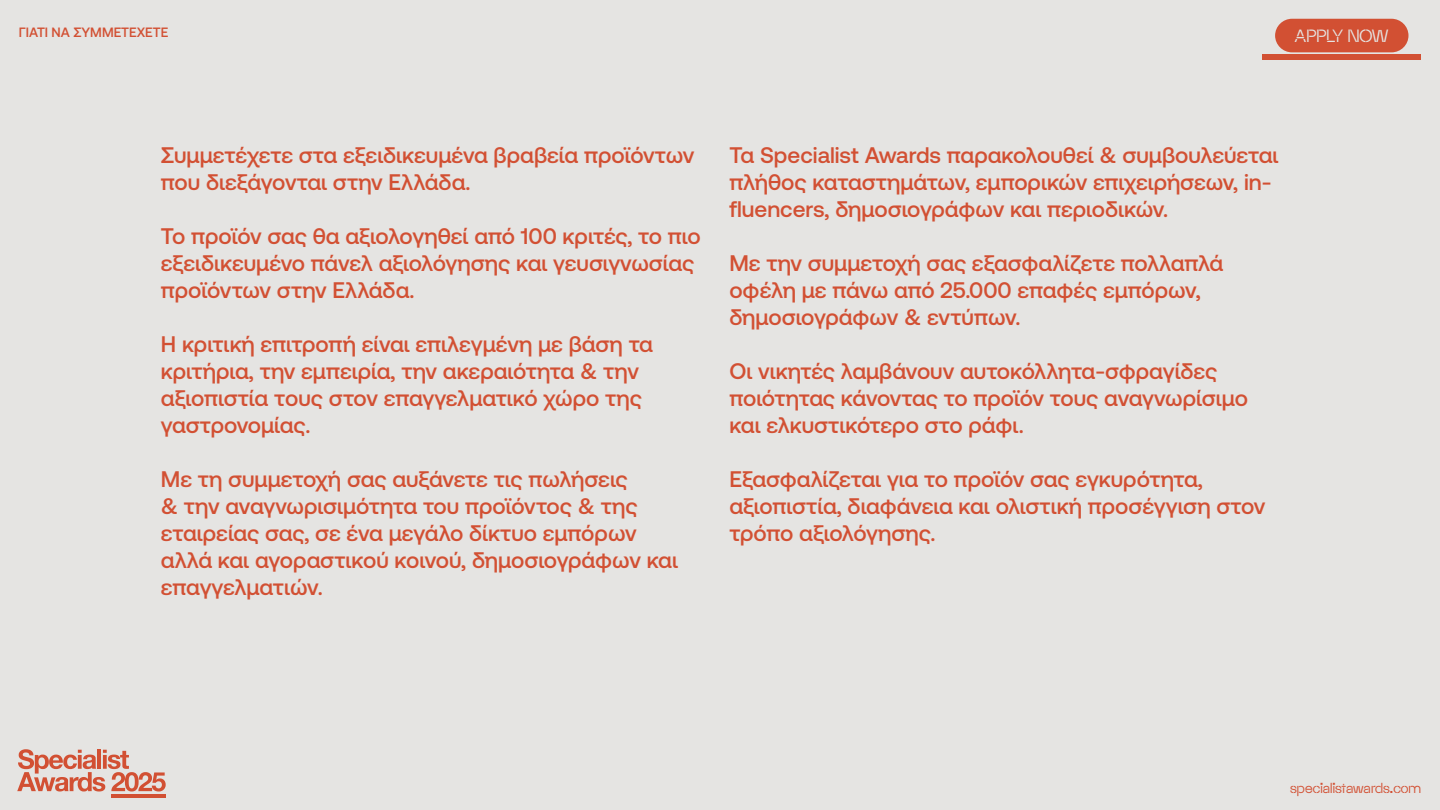
<style>
.page{position:relative;width:1440px;height:810px;background:#e5e4e2}
.page>*{position:absolute;margin:0;border:0;box-sizing:border-box;transform-origin:0 0}
.t1{font:500 22.5px/27px "Aeonik Pro";letter-spacing:-.005em;color:#d25033}
.t2{font:16.5px "SM Maxeville Constructed";letter-spacing:-.005em;color:#e5e4e2}
.t3{font:13.5px "SM Maxeville Constructed";letter-spacing:-.01em;color:#d25033}
.t4{font:500 13.5px "Aeonik Pro";color:#d25033}
</style>
<div class="page">
<svg style="left:17px;top:749px;width:149px;height:43px"></svg>
<hr style="left:111px;top:794px;width:55px;height:4px;background:#d25033">
<div style="left:1262px;top:54px;width:159px;height:6px;background:#d25033"></div>
<div style="left:1275px;top:19px;width:133px;height:33px;background:#d25033;border-radius:17px"></div>
<p class="t4" style="left:19px;top:25px;width:151px">ΓΙΑΤΙ ΝΑ ΣΥΜΜΕΤΕΧΕΤΕ</p>
<p class="t2" style="left:1295px;top:24px;width:96px">APPLY NOW</p>
<p class="t1" style="left:161px;top:141px;width:535px">Συμμετέχετε στα εξειδικευμένα βραβεία προϊόντων που διεξάγονται στην Ελλάδα.</p>
<p class="t1" style="left:161px;top:222px;width:541px">Το προϊόν σας θα αξιολογηθεί από 100 κριτές, το πιο εξειδικευμένο πάνελ αξιολόγησης και γευσιγνωσίας προϊόντων στην Ελλάδα.</p>
<p class="t1" style="left:161px;top:330px;width:494px">Η κριτική επιτροπή είναι επιλεγμένη με βάση τα κριτήρια, την εμπειρία, την ακεραιότητα &amp; την αξιοπιστία τoυς στον επαγγελματικό χώρο της γαστρονομίας.</p>
<p class="t1" style="left:161px;top:465px;width:519px">Με τη συμμετοχή σας αυξάνετε τις πωλήσεις<br>&amp; την αναγνωρισιμότητα του προϊόντος &amp; της εταιρείας σας, σε ένα μεγάλο δίκτυο εμπόρων αλλά και αγοραστικού κοινού, δημοσιογράφων και επαγγελματιών.</p>
<p class="t1" style="left:729px;top:141px;width:551px">Τα Specialist Awards παρακολουθεί &amp; συμβουλεύεται πλήθος καταστημάτων, εμπορικών επιχειρήσεων, in&shy;fluencers, δημοσιογράφων και περιοδικών.</p>
<p class="t1" style="left:729px;top:249px;width:496px">Με την συμμετοχή σας εξασφαλίζετε πολλαπλά οφέλη με πάνω από 25.000 επαφές εμπόρων, δημοσιογράφων &amp; εντύπων.</p>
<p class="t1" style="left:729px;top:357px;width:520px">Οι νικητές λαμβάνουν αυτοκόλλητα-σφραγίδες ποιότητας κάνοντας το προϊόν τους αναγνωρίσιμο και ελκυστικότερο στο ράφι.</p>
<p class="t1" style="left:729px;top:465px;width:538px">Εξασφαλίζεται για το προϊόν σας εγκυρότητα, αξιοπιστία, διαφάνεια και ολιστική προσέγγιση στον τρόπο αξιολόγησης.</p>
<p class="t3" style="left:1290px;top:778px;width:133px">specialistawards.com</p>
</div>
